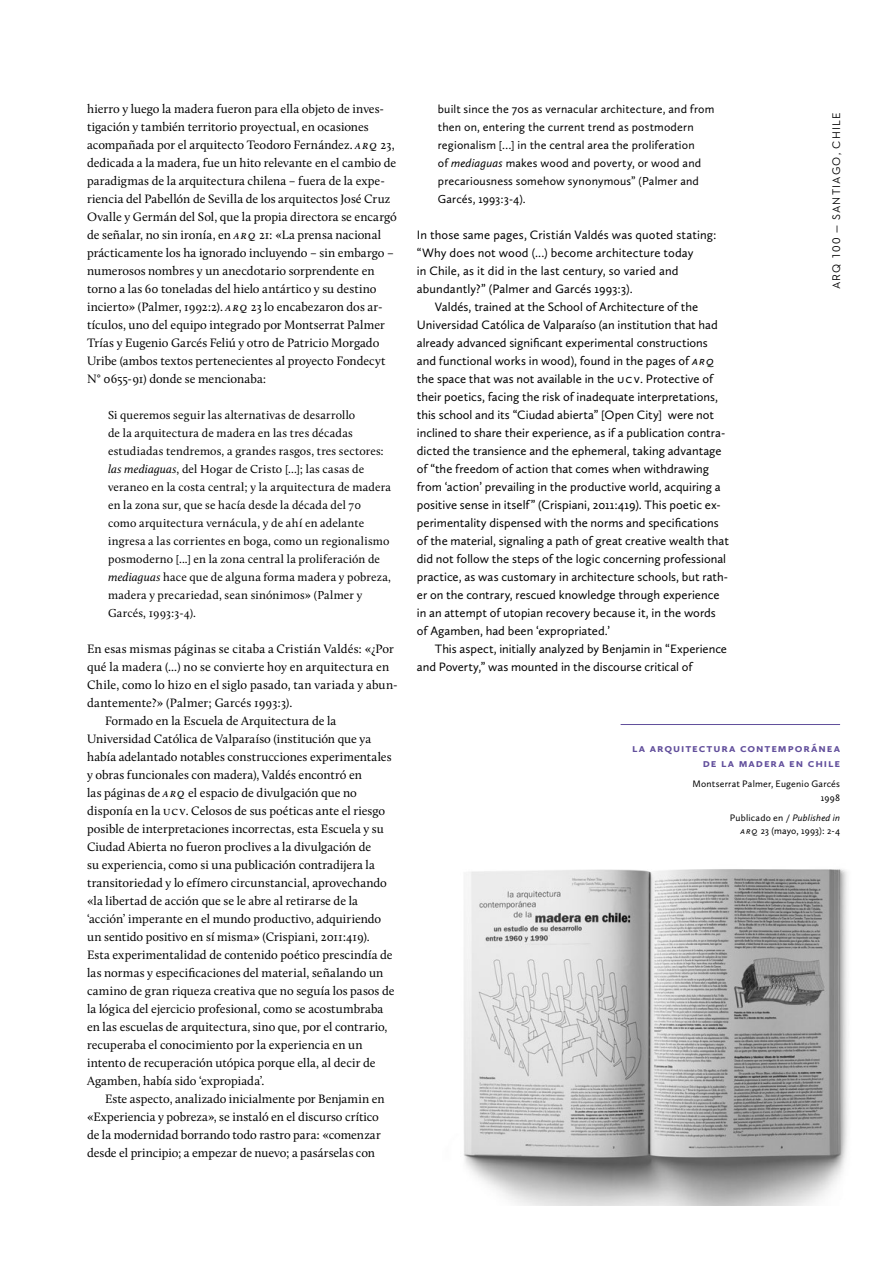
<style>
.page{position:relative;width:893px;height:1263px;background:#fff}
.page>*{position:absolute;margin:0;border:0;box-sizing:border-box;transform-origin:0 0}
.t1{font:12.6px/18px "Calluna";color:#000}
.t2{font:12.6px/18px "Calluna Sans";letter-spacing:.005em;color:#000}
.t3{font:12px/18px "Calluna";letter-spacing:.015em;color:#000}
.t4{font:12px/18px "Calluna Sans";letter-spacing:.015em;color:#000}
.t5{font:700 12px/15px "Calluna Sans";letter-spacing:.08em;color:#614e9b;text-align:right}
.t6{font:11.25px "Neutraface 2 Text";letter-spacing:.11em;color:#000}
.t7{font:9.75px/13.5px "Calluna Sans";letter-spacing:.02em;color:#000;text-align:right}
.s1{font-style:italic}
</style>
<div class="page">
<img style="left:463px;top:869px;width:385px;height:337px">
<hr style="left:620px;top:724px;width:220px;height:1px;background:#614e9b">
<p class="t1" style="left:87px;top:100px;width:311px">hierro y luego la madera fueron para ella objeto de inves&shy;tigación y también territorio proyectual, en ocasiones acompañada por el arquitecto Teodoro Fernández. <span class="s1">arq</span> 23, dedicada a la madera, fue un hito relevante en el cambio de paradigmas de la arquitectura chilena – fuera de la expe&shy;riencia del Pabellón de Sevilla de los arquitectos José Cruz Ovalle y Germán del Sol, que la propia directora se encargó de señalar, no sin ironía, en <span class="s1">arq</span> 21: «La prensa nacional prácticamente los ha ignorado incluyendo – sin embargo – numerosos nombres y un anecdotario sorprendente en torno a las 60 toneladas del hielo antártico y su destino incierto» (Palmer, 1992:2). <span class="s1">arq</span> 23 lo encabezaron dos ar&shy;tículos, uno del equipo integrado por Montserrat Palmer Trías y Eugenio Garcés Feliú y otro de Patricio Morgado Uribe (ambos textos pertenecientes al proyecto Fondecyt N° 0655-91) donde se mencionaba:</p>
<p class="t3" style="left:108px;top:406px;width:284px">Si queremos seguir las alternativas de desarrollo<br>de la arquitectura de madera en las tres décadas estudiadas tendremos, a grandes rasgos, tres sectores: <span class="s1">las mediaguas</span>, del Hogar de Cristo [...]; las casas de veraneo en la costa central; y la arquitectura de madera en la zona sur, que se hacía desde la década del 70 como arquitectura vernácula, y de ahí en adelante ingresa a las corrientes en boga, como un regionalismo posmoderno [...] en la zona central la proliferación de <span class="s1">mediaguas</span> hace que de alguna forma madera y pobreza, madera y precariedad, sean sinónimos» (Palmer y Garcés, 1993:3-4).</p>
<p class="t1" style="left:87px;top:640px;width:308px">En esas mismas páginas se citaba a Cristián Valdés: «¿Por</p>
<p class="t1" style="left:87px;top:658px;width:304px">qué la madera (...) no se convierte hoy en arquitectura en</p>
<p class="t1" style="left:87px;top:676px;width:312px">Chile, como lo hizo en el siglo pasado, tan variada y abun-</p>
<p class="t1" style="left:87px;top:694px;width:207px">dantemente?» (Palmer; Garcés 1993:3).</p>
<p class="t1" style="left:105px;top:712px;width:233px">Formado en la Escuela de Arquitectura de la</p>
<p class="t1" style="left:87px;top:730px;width:286px">Universidad Católica de Valparaíso (institución que ya</p>
<p class="t1" style="left:87px;top:748px;width:306px">había adelantado notables construcciones experimentales</p>
<p class="t1" style="left:87px;top:766px;width:276px">y obras funcionales con madera), Valdés encontró en</p>
<p class="t1" style="left:87px;top:784px;width:271px">las páginas de <span class="s1">arq</span> el espacio de divulgación que no</p>
<p class="t1" style="left:87px;top:802px;width:299px">disponía en la ucv. Celosos de sus poéticas ante el riesgo</p>
<p class="t1" style="left:87px;top:820px;width:298px">posible de interpretaciones incorrectas, esta Escuela y su</p>
<p class="t1" style="left:87px;top:838px;width:286px">Ciudad Abierta no fueron proclives a la divulgación de</p>
<p class="t1" style="left:87px;top:856px;width:289px">su experiencia, como si una publicación contradijera la</p>
<p class="t1" style="left:87px;top:874px;width:301px">transitoriedad y lo efímero circunstancial, aprovechando</p>
<p class="t1" style="left:87px;top:892px;width:272px">«la libertad de acción que se le abre al retirarse de la</p>
<p class="t1" style="left:87px;top:910px;width:296px">‘acción’ imperante en el mundo productivo, adquiriendo</p>
<p class="t1" style="left:87px;top:928px;width:284px">un sentido positivo en sí misma» (Crispiani, 2011:419).</p>
<p class="t1" style="left:87px;top:946px;width:307px">Esta experimentalidad de contenido poético prescindía de</p>
<p class="t1" style="left:87px;top:964px;width:298px">las normas y especificaciones del material, señalando un</p>
<p class="t1" style="left:87px;top:982px;width:309px">camino de gran riqueza creativa que no seguía los pasos de</p>
<p class="t1" style="left:87px;top:1000px;width:298px">la lógica del ejercicio profesional, como se acostumbraba</p>
<p class="t1" style="left:87px;top:1018px;width:302px">en las escuelas de arquitectura, sino que, por el contrario,</p>
<p class="t1" style="left:87px;top:1036px;width:277px">recuperaba el conocimiento por la experiencia en un</p>
<p class="t1" style="left:87px;top:1054px;width:290px">intento de recuperación utópica porque ella, al decir de</p>
<p class="t1" style="left:87px;top:1072px;width:179px">Agamben, había sido ‘expropiada’.</p>
<p class="t1" style="left:105px;top:1090px;width:281px">Este aspecto, analizado inicialmente por Benjamin en</p>
<p class="t1" style="left:87px;top:1108px;width:293px">«Experiencia y pobreza», se instaló en el discurso crítico</p>
<p class="t1" style="left:87px;top:1126px;width:295px">de la modernidad borrando todo rastro para: «comenzar</p>
<p class="t1" style="left:87px;top:1144px;width:289px">desde el principio; a empezar de nuevo; a pasárselas con</p>
<p class="t4" style="left:438px;top:100px;width:278px">built since the 70s as vernacular architecture, and from then on, entering the current trend as postmodern regionalism […] in the central area the proliferation<br>of <span class="s1">mediaguas</span> makes wood and poverty, or wood and precariousness somehow synonymous” (Palmer and Garcés, 1993:3-4).</p>
<p class="t2" style="left:417px;top:226px;width:301px">In those same pages, Cristián Valdés was quoted stating: “Why does not wood (...) become architecture today<br>in Chile, as it did in the last century, so varied and abundantly?” (Palmer and Garcés 1993:3).</p>
<p class="t2" style="left:417px;top:298px;width:313px;text-indent:18px">Valdés, trained at the School of Architecture of the Universidad Católica de Valparaíso (an institution that had already advanced significant experimental constructions and functional works in wood), found in the pages of <span class="s1">arq </span>the space that was not available in the ucv. Protective of their poetics, facing the risk of inadequate interpretations, this school and its “Ciudad abierta” [Open City] were not inclined to share their experience, as if a publication contra&shy;dicted the transience and the ephemeral, taking advantage of “the freedom of action that comes when withdrawing from ‘action’ prevailing in the productive world, acquiring a positive sense in itself” (Crispiani, 2011:419). This poetic ex&shy;perimentality dispensed with the norms and specifications of the material, signaling a path of great creative wealth that did not follow the steps of the logic concerning professional practice, as was customary in architecture schools, but rath&shy;er on the contrary, rescued knowledge through experience in an attempt of utopian recovery because it, in the words of Agamben, had been ‘expropriated.’</p>
<p class="t2" style="left:417px;top:640px;width:312px;text-indent:18px">This aspect, initially analyzed by Benjamin in “Experience and Poverty,” was mounted in the discourse critical of</p>
<p class="t6" style="left:829px;top:289px;width:179px;rotate:-90deg">ARQ 100 — SANTIAGO, CHILE</p>
<p class="t5" style="left:632px;top:740px;width:209px">La arquitectura contemporánea de la madera en Chile</p>
<p class="t7" style="left:692px;top:777px;width:149px">Montserrat Palmer, Eugenio Garcés<br>1998</p>
<p class="t7" style="left:729px;top:811px;width:112px">Publicado en / <span class="s1">Published in arq</span> 23 (mayo, 1993): 2-4</p>
</div>
